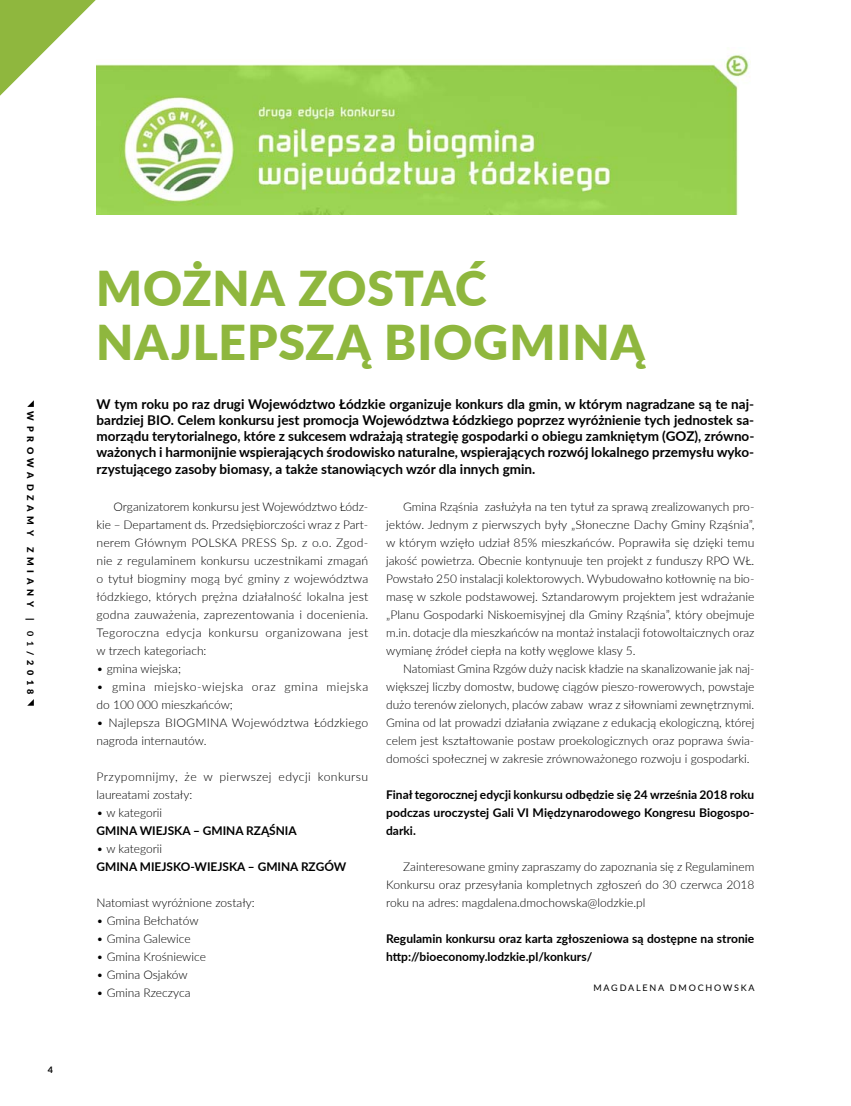
<style>
.page{position:relative;width:851px;height:1106px;background:#fff}
.page>*{position:absolute;margin:0;border:0;box-sizing:border-box;transform-origin:0 0}
.t1{font:900 48px/54px "Lato";letter-spacing:.02em;color:#8fb73e}
.t2{font:700 13.5px/16.2px "Lato";color:#000;text-align:justify}
.t3{font:300 12px/18px "Lato";color:#000;text-align:justify}
.t4{font:700 12px/18px "Lato";color:#000;text-align:justify}
.t5{font:300 12px/18px "Lato";letter-spacing:.045em;color:#000}
.t6{font:300 12px/18px "Lato";letter-spacing:.03em;color:#000}
.t7{font:900 9px "Lato";letter-spacing:.52em;color:#000}
.t8{font:9px "Lato";letter-spacing:.2em;color:#000}
.t9{font:700 9px "Lato";color:#000}
.s1{font-weight:700}
</style>
<div class="page">
<svg style="left:0;top:0;width:96px;height:96px"></svg>
<img style="left:96px;top:54px;width:653px;height:160px">
<svg style="left:27px;top:400px;width:7px;height:7px"></svg>
<svg style="left:28px;top:699px;width:6px;height:6px"></svg>
<p class="t7" style="left:37px;top:411px;width:285px;rotate:90deg">WPROWADZAMY ZMIANY | <span class="s1">01</span>/2018</p>
<p class="t9" style="left:48px;top:1062px;width:7px">4</p>
<h1 class="t1" style="left:96px;top:259px;width:550px">MOŻNA ZOSTAĆ<br>NAJLEPSZĄ BIOGMINĄ</h1>
<p class="t2" style="left:96px;top:395px;width:659px">W tym roku po raz drugi Województwo Łódzkie organizuje konkurs dla gmin, w którym nagradzane są te naj&shy;bardziej BI O. Celem konkursu jest promocja Województwa Łódzkiego poprzez wyróżnienie tych jednostek sa&shy;morządu terytorialnego, które z sukcesem wdrażają strategię gospodarki o obiegu zamkniętym (GOZ), zrówno&shy;ważonych i harmonijnie wspierających środowisko naturalne, wspierających rozwój lokalnego przemysłu wyko&shy;rzystującego zasoby biomasy, a także stanowiących wzór dla innych gmin.</p>
<p class="t3" style="left:96px;top:497px;width:273px;text-indent:17px">Organizatorem konkursu jest Województwo Łódz&shy;kie – Departament ds. Przedsiębiorczości wraz z Part&shy;nerem Głównym POLSKA PRESS Sp. z o.o. Zgod&shy;nie z regulaminem konkursu uczestnikami zmagań o tytuł biogminy mogą być gminy z województwa łódzkiego, których prężna działalność lokalna jest godna zauważenia, zaprezentowania i docenienia.<br>Tegoroczna edycja konkursu organizowana jest w trzech kategoriach:</p>
<p class="t3" style="left:96px;top:659px;width:86px">• gmina wiejska;</p>
<p class="t5" style="left:96px;top:677px;width:273px">• gmina miejsko-wiejska oraz gmina miejska do 100 000 mieszkańców;</p>
<p class="t3" style="left:96px;top:713px;width:273px">• Najlepsza BIOGMINA Województwa Łódzkiego nagroda internautów.</p>
<p class="t6" style="left:96px;top:767px;width:273px">Przypomnijmy, że w pierwszej edycji konkursu laureatami zostały:</p>
<p class="t3" style="left:96px;top:803px;width:67px">• w kategorii</p>
<p class="t4" style="left:96px;top:821px;width:201px">GMINA WI EJSKA – GMINA RZĄŚNIA</p>
<p class="t3" style="left:96px;top:839px;width:67px">• w kategorii</p>
<p class="t4" style="left:96px;top:857px;width:251px">GMINA MI EJSKO-WI EJSKA – GMINA RZGÓW</p>
<p class="t3" style="left:96px;top:893px;width:159px">Natomiast wyróżnione zostały:</p>
<p class="t3" style="left:96px;top:911px;width:103px">• Gmina Bełchatów</p>
<p class="t3" style="left:96px;top:929px;width:96px">• Gmina Galewice</p>
<p class="t3" style="left:96px;top:947px;width:111px">• Gmina Krośniewice</p>
<p class="t3" style="left:96px;top:965px;width:92px">• Gmina Osjaków</p>
<p class="t3" style="left:96px;top:983px;width:95px">• Gmina Rzeczyca</p>
<p class="t3" style="left:386px;top:497px;width:370px;text-indent:17px">Gmina Rząśnia zasłużyła na ten tytuł za sprawą zrealizowanych pro&shy;jektów. Jednym z pierwszych były „Słoneczne Dachy Gminy Rząśnia”, w którym wzięło udział 85% mieszkańców. Poprawiła się dzięki temu jakość powietrza. Obecnie kontynuuje ten projekt z funduszy RPO WŁ.<br>Powstało 250 instalacji kolektorowych. Wybudowałno kotłownię na bio&shy;masę w szkole podstawowej. Sztandarowym projektem jest wdrażanie „Planu Gospodarki Niskoemisyjnej dla Gminy Rząśnia”, który obejmuje m.in. dotacje dla mieszkańców na montaż instalacji fotowoltaicznych oraz wymianę źródeł ciepła na kotły węglowe klasy 5.</p>
<p class="t3" style="left:386px;top:659px;width:370px;text-indent:17px">Natomiast Gmina Rzgów duży nacisk kładzie na skanalizowanie jak naj&shy;większej liczby domostw, budowę ciągów pieszo-rowerowych, powstaje dużo terenów zielonych, placów zabaw wraz z siłowniami zewnętrznymi.<br>Gmina od lat prowadzi działania związane z edukacją ekologiczną, której celem jest kształtowanie postaw proekologicznych oraz poprawa świa&shy;domości społecznej w zakresie zrównoważonego rozwoju i gospodarki.</p>
<p class="t4" style="left:386px;top:785px;width:370px">Finał tegorocznej edycji konkursu odbędzie się 24 września 2018 roku podczas uroczystej Gali VI Międzynarodowego Kongresu Biogospo&shy;darki.</p>
<p class="t3" style="left:386px;top:857px;width:370px;text-indent:17px">Zainteresowane gminy zapraszamy do zapoznania się z Regulaminem Konkursu oraz przesyłania kompletnych zgłoszeń do 30 czerwca 2018 roku na adres: magdalena.dmochowska@lodzkie.pl</p>
<p class="t4" style="left:386px;top:929px;width:369px">Regulamin konkursu oraz karta zgłoszeniowa są dostępne na stronie http://bioeconomy.lodzkie.pl/konkurs/</p>
<p class="t8" style="left:593px;top:981px;width:163px">MAGDALENA DM OCHOWSKA</p>
</div>
